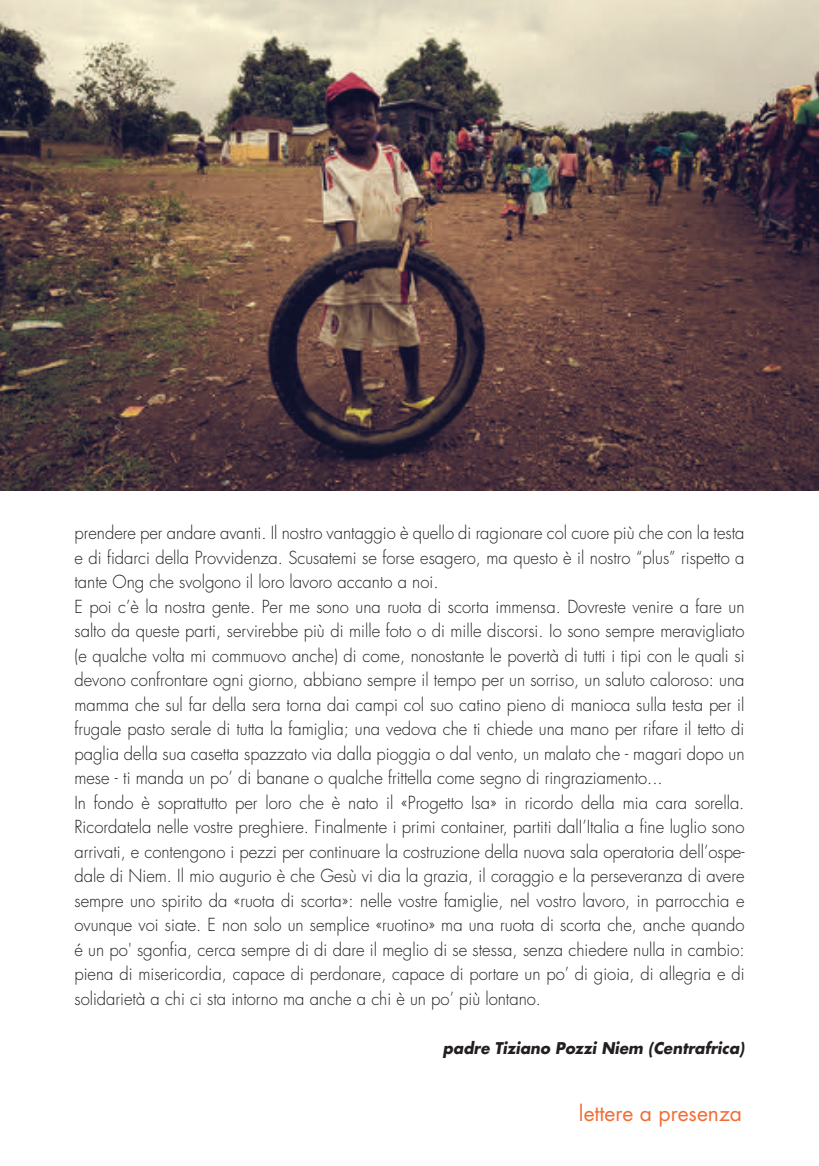
<style>
.page{position:relative;width:819px;height:1166px;background:#fff}
.page>*{position:absolute;margin:0;border:0;box-sizing:border-box;transform-origin:0 0}
.t1{font:21px "Futura";color:#f26d36}
.t2{font:300 17.5px/24.5px "Futura";color:#231f20;scale:.95 1}
.t3{font:italic 700 15.75px "Futura";color:#231f20;scale:.95 1}
</style>
<div class="page">
<img style="left:0;top:0;width:819px;height:490px">
<p class="t2" style="left:74px;top:521px;width:707px">prendere per andare avanti. Il nostro vantaggio è quello di ragionare col cuore più che con la testa e di fidarci della Provvidenza. Scusatemi se forse esagero, ma questo è il nostro “plus” rispetto a tante Ong che svolgono il loro lavoro accanto a noi.<br>E poi c’è la nostra gente. Per me sono una ruota di scorta immensa. Dovreste venire a fare un salto da queste parti, servirebbe più di mille foto o di mille discorsi. Io sono sempre meravigliato (e qualche volta mi commuovo anche) di come, nonostante le povertà di tutti i tipi con le quali si devono confrontare ogni giorno, abbiano sempre il tempo per un sorriso, un saluto caloroso: una mamma che sul far della sera torna dai campi col suo catino pieno di manioca sulla testa per il frugale pasto serale di tutta la famiglia; una vedova che ti chiede una mano per rifare il tetto di paglia della sua casetta spazzato via dalla pioggia o dal vento, un malato che - magari dopo un mese - ti manda un po’ di banane o qualche frittella come segno di ringraziamento...<br>In fondo è soprattutto per loro che è nato il «Progetto Isa» in ricordo della mia cara sorella.<br>Ricordatela nelle vostre preghiere. Finalmente i primi container, partiti dalI’Italia a fine luglio sono arrivati, e contengono i pezzi per continuare la costruzione della nuova sala operatoria dell’ospe&shy;dale di Niem. Il mio augurio è che Gesù vi dia la grazia, il coraggio e la perseveranza di avere sempre uno spirito da «ruota di scorta»: nelle vostre famiglie, nel vostro lavoro, in parrocchia e ovunque voi siate. E non solo un semplice «ruotino» ma una ruota di scorta che, anche quando é un po' sgonfia, cerca sempre di di dare il meglio di se stessa, senza chiedere nulla in cambio: piena di misericordia, capace di perdonare, capace di portare un po’ di gioia, di allegria e di solidarietà a chi ci sta intorno ma anche a chi è un po’ più lontano.</p>
<p class="t3" style="left:443px;top:1037px;width:319px">padre Tiziano Pozzi Niem (Centrafrica)</p>
<p class="t1" style="left:579px;top:1099px;width:165px">lettere a presenza</p>
</div>
